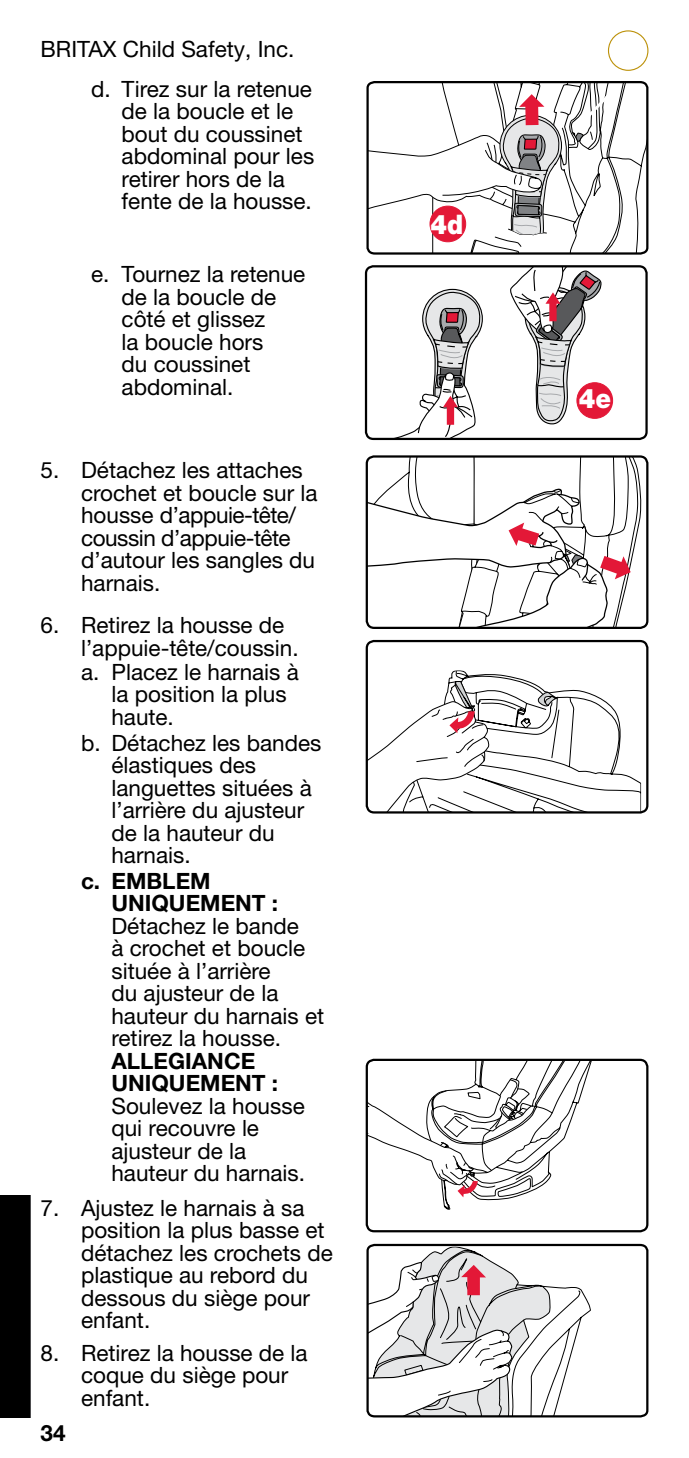
<style>
.page{position:relative;width:689px;height:1458px;background:#fff}
.page>*{position:absolute;margin:0;border:0;box-sizing:border-box;transform-origin:0 0}
.t1{font:900 27px "Helvetica Neue LTW1 G";color:#fff;scale:.92 1}
.t2{font:22.5px/22.5px "Helvetica Neue LTW1 G";color:#000}
.t3{font:700 22.5px/22.5px "Helvetica Neue LTW1 G";color:#000}
</style>
<div class="page">
<div style="left:608px;top:30px;width:40px;height:41px;border:1px solid #bc9109;border-radius:50%"></div>
<div style="left:0;top:1195px;width:30px;height:223px;background:#000"></div>
<svg style="left:368px;top:670px;width:273px;height:141px"></svg>
<div style="left:365px;top:640px;width:283px;height:174px;border:2px solid #000;border-radius:7px"></div>
<svg style="left:366px;top:1243px;width:283px;height:175px"></svg>
<svg style="left:366px;top:81px;width:283px;height:174px"></svg>
<div style="left:430px;top:206px;width:35px;height:36px;background:#e31837;border-radius:50%"></div>
<div style="left:429px;top:206px;width:37px;height:36px;border:1px solid #e31837;border-radius:50%"></div>
<svg style="left:510px;top:266px;width:136px;height:159px"></svg>
<svg style="left:366px;top:288px;width:117px;height:151px"></svg>
<div style="left:365px;top:265px;width:282px;height:175px;border:2px solid #000;border-radius:7px"></div>
<div style="left:577px;top:383px;width:35px;height:35px;background:#e31837;border-radius:50%"></div>
<div style="left:576px;top:382px;width:37px;height:37px;border:1px solid #e31837;border-radius:50%"></div>
<svg style="left:630px;top:457px;width:17px;height:171px"></svg>
<svg style="left:368px;top:458px;width:262px;height:168px"></svg>
<div style="left:365px;top:455px;width:283px;height:174px;border:2px solid #000;border-radius:7px"></div>
<svg style="left:368px;top:1062px;width:224px;height:148px"></svg>
<div style="left:365px;top:1059px;width:283px;height:173px;border:2px solid #000;border-radius:7px"></div>
<p class="t2" style="left:40px;top:37px;width:255px">BRITAX Child Safety, Inc.</p>
<p class="t2" style="left:122px;top:77px;width:194px;text-indent:-30px">d. Tirez sur la retenue de la boucle et le bout du coussinet abdominal pour les retirer hors de la fente de la housse.</p>
<p class="t2" style="left:122px;top:263px;width:185px;text-indent:-30px">e. Tournez la retenue de la boucle de côté et glissez<br>la boucle hors<br>du coussinet abdominal.</p>
<p class="t2" style="left:81px;top:459px;width:238px;text-indent:-40px">5. Détachez les attaches crochet et boucle sur la housse d’appuie-tête/ coussin d’appuie-tête d’autour les sangles du harnais.</p>
<p class="t2" style="left:40px;top:614px;width:245px">6. Retirez la housse de</p>
<p class="t2" style="left:81px;top:636px;width:219px">l’appuie-tête/coussin.</p>
<p class="t2" style="left:81px;top:661px;width:219px">a. Placez le harnais à</p>
<p class="t2" style="left:111px;top:683px;width:177px">la position la plus</p>
<p class="t2" style="left:111px;top:706px;width:64px">haute.</p>
<p class="t2" style="left:111px;top:731px;width:211px;text-indent:-30px">b. Détachez les bandes élastiques des languettes situées à l’arrière du ajusteur de la hauteur du harnais.</p>
<p class="t3" style="left:111px;top:870px;width:168px;text-indent:-30px">c. EMBLEM<br>UNIQUEMENT :</p>
<p class="t2" style="left:111px;top:915px;width:214px">Détachez le bande<br>à crochet et boucle située à l’arrière<br>du ajusteur de la hauteur du harnais et retirez la housse.</p>
<p class="t3" style="left:111px;top:1050px;width:168px">ALLEGIANCE<br>UNIQUEMENT :</p>
<p class="t2" style="left:111px;top:1095px;width:195px">Soulevez la housse qui recouvre le ajusteur de la hauteur du harnais.</p>
<p class="t2" style="left:81px;top:1196px;width:253px;text-indent:-40px">7. Ajustez le harnais à sa position la plus basse et détachez les crochets de plastique au rebord du dessous du siège pour enfant.</p>
<p class="t2" style="left:81px;top:1341px;width:228px;text-indent:-40px">8. Retirez la housse de la coque du siège pour enfant.</p>
<p class="t3" style="left:40px;top:1422px;width:27px">34</p>
<p class="t1" style="left:430px;top:208px;width:37px">4d</p>
<p class="t1" style="left:578px;top:383px;width:37px">4e</p>
</div>
